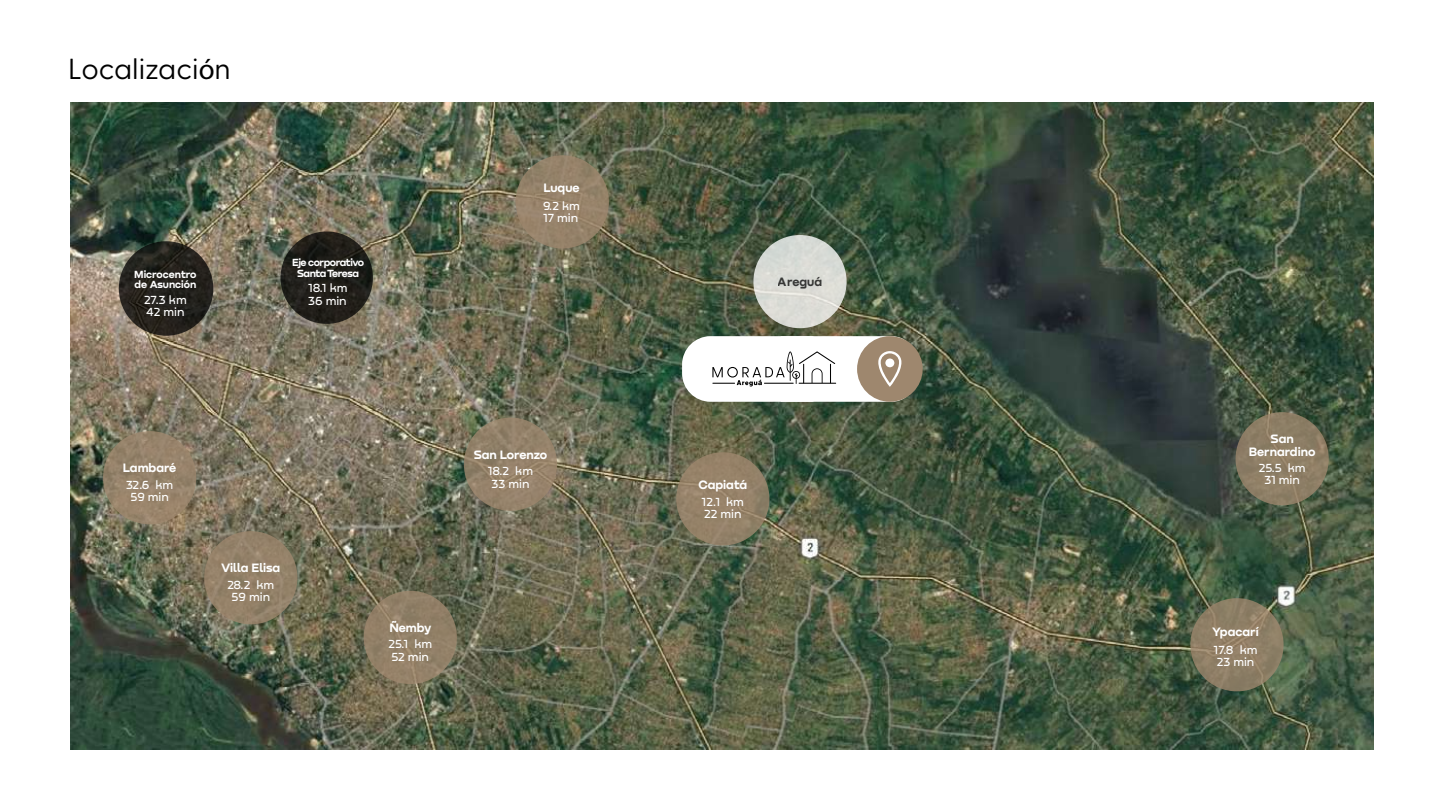
<style>
.page{position:relative;width:1440px;height:810px;background:#fff}
.page>*{position:absolute;margin:0;border:0;box-sizing:border-box;transform-origin:0 0}
.t1{font:28.95px "FONTSPRINGDEMO Greycliff CF Regular";color:#010101}
.t2{font:700 12.6px/12.9px "Nekst";color:#fff;text-align:center}
.t3{font:700 12.6px "Nekst";color:#010101}
.t4{font:500 12.15px/12.4px "Nekst";color:#fff}
.t5{font:700 10.73px/10.9px "Nekst";letter-spacing:-.04em;color:#fff;text-align:center}
.t6{font:700 10.73px/10.9px "Nekst";letter-spacing:-.005em;color:#fff}
.s1{font-family:"Myriad Pro"}
</style>
<div class="page">
<img style="left:71px;top:103px;width:1303px;height:646px">
<svg style="left:119px;top:241px;width:94px;height:95px;background:#24221c"></svg>
<div style="left:753px;top:235px;width:94px;height:93px;background:#dadbd6;border-radius:50%"></div>
<div style="left:516px;top:155px;width:93px;height:93px;background:#96836a;border-radius:50%"></div>
<svg style="left:464px;top:418px;width:93px;height:93px;background:#948169"></svg>
<svg style="left:1190px;top:598px;width:94px;height:93px;background:#8e7f66"></svg>
<div style="left:1236px;top:412px;width:93px;height:93px;background:#8d7e65;border-radius:50%"></div>
<svg style="left:281px;top:231px;width:92px;height:93px;background:#201e19"></svg>
<div style="left:676px;top:452px;width:93px;height:93px;background:linear-gradient(to right,#98836a,#908067);border-radius:50%"></div>
<div style="left:857px;top:336px;width:66px;height:66px;background:#9e876e;border-radius:50%"></div>
<svg style="left:682px;top:336px;width:233px;height:66px"></svg>
<div style="left:364px;top:591px;width:93px;height:93px;background:#928068;border-radius:50%"></div>
<div style="left:204px;top:531px;width:93px;height:93px;background:#948169;border-radius:50%"></div>
<div style="left:103px;top:431px;width:93px;height:93px;background:#97846b;border-radius:50%"></div>
<h1 class="t1" style="left:68px;top:58px;width:164px">Localizaci<span class="s1">ó</span>n</h1>
<p class="t6" style="left:134px;top:268px;width:64px">Microcentro de Asunción</p>
<p class="t4" style="left:144px;top:294px;width:44px">27.3 km<br>42 min</p>
<p class="t5" style="left:292px;top:256px;width:73px">Eje corporativo<br>SantaTeresa</p>
<p class="t4" style="left:308px;top:282px;width:41px">18.1 km<br>36 min</p>
<p class="t2" style="left:543px;top:181px;width:38px">Luque</p>
<p class="t4" style="left:543px;top:199px;width:39px">9.2 km<br>17 min</p>
<p class="t3" style="left:778px;top:274px;width:46px">Areguá</p>
<p class="t2" style="left:123px;top:461px;width:55px">Lambaré</p>
<p class="t4" style="left:126px;top:478px;width:49px;text-align:center">32.6 km<br>59 min</p>
<p class="t2" style="left:221px;top:561px;width:61px">Villa Elisa</p>
<p class="t4" style="left:227px;top:578px;width:48px;text-align:center">28.2 km<br>59 min</p>
<p class="t2" style="left:389px;top:621px;width:43px">Ñemby</p>
<p class="t4" style="left:388px;top:638px;width:45px">25.1 km<br>52 min</p>
<p class="t2" style="left:474px;top:448px;width:75px">San Lorenzo</p>
<p class="t2" style="left:1249px;top:432px;width:68px">San<br>Bernardino</p>
<p class="t4" style="left:488px;top:465px;width:47px;text-align:center">18.2 km<br>33 min</p>
<p class="t4" style="left:1259px;top:461px;width:48px;text-align:center">25.5 km<br>31 min</p>
<p class="t2" style="left:698px;top:478px;width:50px">Capiatá</p>
<p class="t4" style="left:702px;top:495px;width:44px">12.1 km<br>22 min</p>
<p class="t2" style="left:1212px;top:625px;width:48px">Ypacarí</p>
<p class="t4" style="left:1214px;top:643px;width:45px">17.8 km<br>23 min</p>
</div>
